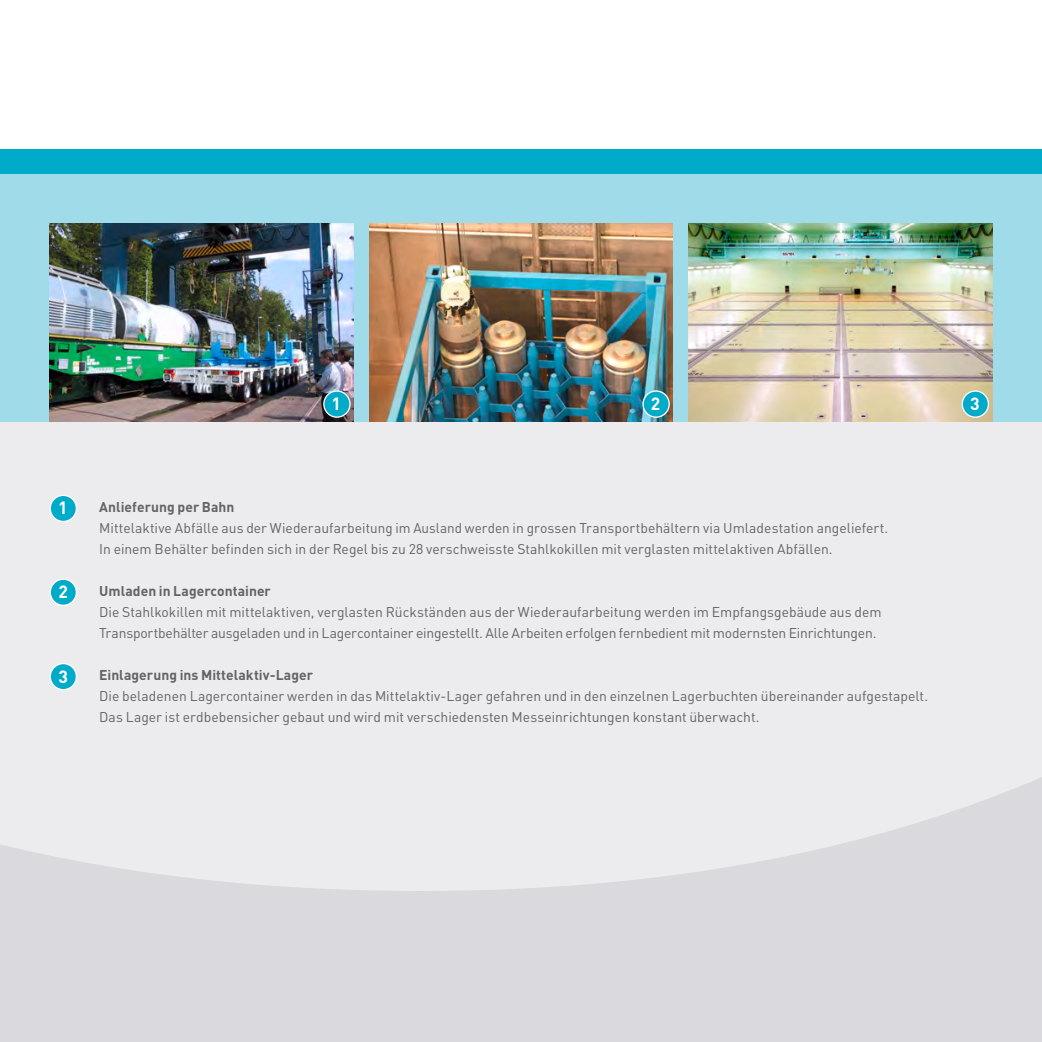
<style>
.page{position:relative;width:1042px;height:1042px;background:#fff}
.page>*{position:absolute;margin:0;border:0;box-sizing:border-box;transform-origin:0 0}
.t1{font:700 17.5px "DIN";color:#fff}
.t2{font:14px/21px "DIN";color:#636366}
.t3{font:700 14px "DIN";color:#636366}
</style>
<div class="page">
<div style="left:0;top:196px;width:1042px;height:846px;background:#ececee"></div>
<div style="left:0;top:149px;width:1042px;height:273px;background:#9fdbe8"></div>
<div style="left:0;top:149px;width:1042px;height:25px;background:#00abc9"></div>
<svg style="left:0;top:596px;width:1042px;height:446px"></svg>
<img style="left:50px;top:223px;width:304px;height:199px">
<img style="left:369px;top:223px;width:304px;height:199px">
<img style="left:688px;top:223px;width:304px;height:199px">
<div style="left:50px;top:495px;width:26px;height:26px;background:#00abc9;border-radius:50%"></div>
<div style="left:50px;top:495px;width:27px;height:27px;border:1px solid #fff;border-radius:50%"></div>
<div style="left:50px;top:579px;width:26px;height:26px;background:#00abc9;border-radius:50%"></div>
<div style="left:50px;top:578px;width:27px;height:28px;border:1px solid #fff;border-radius:50%"></div>
<div style="left:50px;top:663px;width:26px;height:27px;background:#00abc9;border-radius:50%"></div>
<div style="left:50px;top:663px;width:27px;height:27px;border:1px solid #fff;border-radius:50%"></div>
<div style="left:324px;top:391px;width:26px;height:26px;background:#00abc9;border-radius:50%"></div>
<div style="left:323px;top:390px;width:28px;height:28px;border:1px solid #fff;border-radius:50%"></div>
<div style="left:643px;top:391px;width:26px;height:26px;background:#00abc9;border-radius:50%"></div>
<div style="left:642px;top:390px;width:28px;height:28px;border:1px solid #fff;border-radius:50%"></div>
<div style="left:962px;top:391px;width:26px;height:26px;background:#00abc9;border-radius:50%"></div>
<div style="left:961px;top:390px;width:28px;height:28px;border:1px solid #fff;border-radius:50%"></div>
<p class="t1" style="left:332px;top:393px;width:11px">1</p>
<p class="t1" style="left:651px;top:393px;width:11px">2</p>
<p class="t1" style="left:970px;top:393px;width:11px">3</p>
<p class="t1" style="left:58px;top:497px;width:11px">1</p>
<p class="t1" style="left:58px;top:580px;width:11px">2</p>
<p class="t1" style="left:58px;top:665px;width:11px">3</p>
<p class="t3" style="left:99px;top:497px;width:137px">Anlieferung per Bahn</p>
<p class="t2" style="left:99px;top:517px;width:790px">Mittelaktive Abfälle aus der Wiederaufarbeitung im Ausland werden in grossen Transportbehältern via Umladestation angeliefert.<br>I n einem Behälter befinden sich in der Regel bis zu 28 verschweisste Stahlkokillen mit verglasten mittelaktiven Abfällen.</p>
<p class="t3" style="left:99px;top:581px;width:173px">Umladen in Lagercontainer</p>
<p class="t2" style="left:99px;top:601px;width:784px">Die Stahlkokillen mit mittelaktiven, verglasten Rückständen aus der Wiederaufarbeitung werden im Empfangsgebäude aus dem<br>Transportbehälter ausgeladen und in Lagercontainer eingestellt. Alle Arbeiten erfolgen fernbedient mit modernsten Einrichtungen.</p>
<p class="t3" style="left:99px;top:665px;width:215px">Einlagerung ins M ittelaktiv-Lager</p>
<p class="t2" style="left:99px;top:685px;width:830px">Die beladenen Lagercontainer werden in das Mittelaktiv-Lager gefahren und in den einzelnen Lagerbuchten übereinander aufgestapelt.<br>Das Lager ist erdbebensicher gebaut und wird mit verschiedensten Messeinrichtungen konstant überwacht.</p>
</div>
